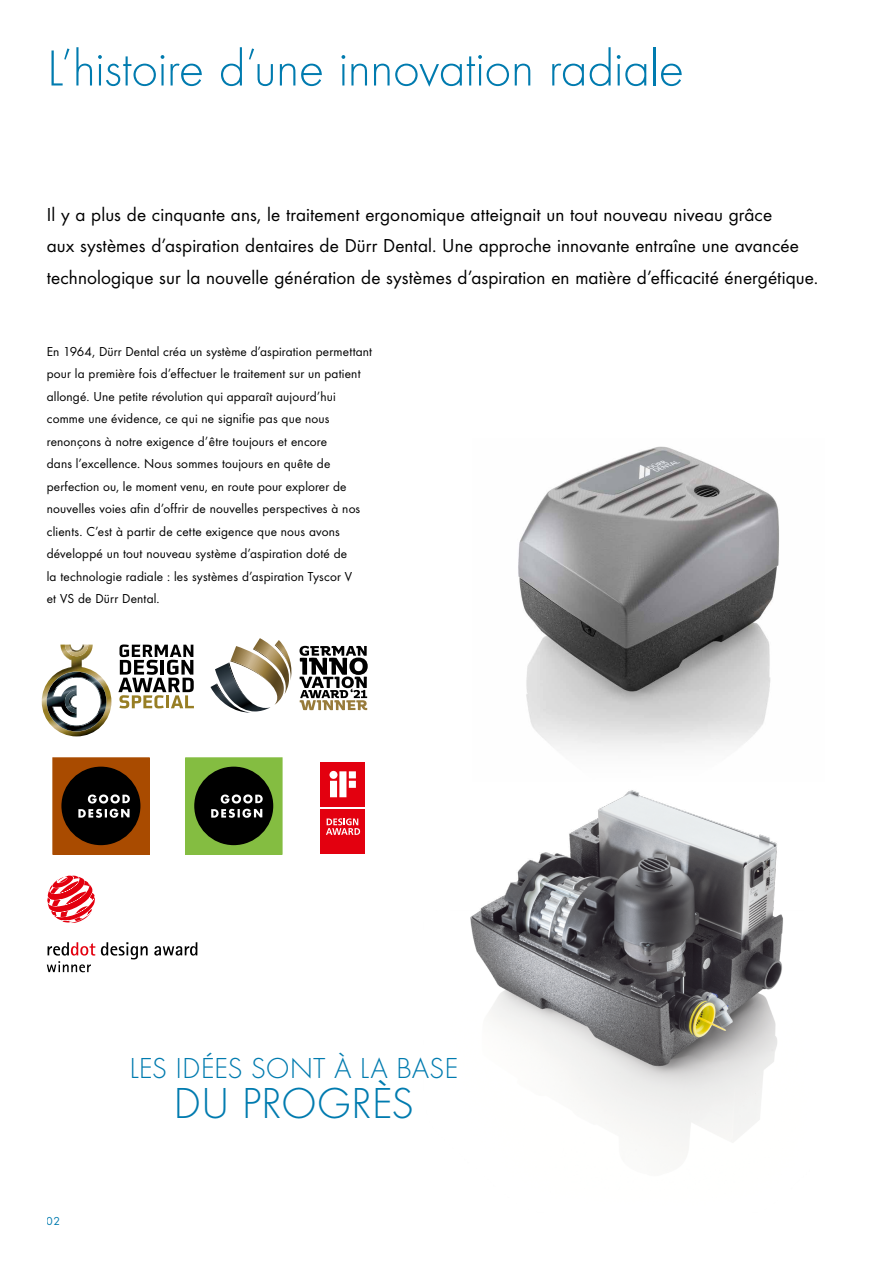
<style>
.page{position:relative;width:893px;height:1263px;background:#fff}
.page>*{position:absolute;margin:0;border:0;box-sizing:border-box;transform-origin:0 0}
.t1{font:300 52.5px "Futura";letter-spacing:-.01em;color:#007baf}
.t2{font:300 45px "Futura";letter-spacing:-.01em;color:#007baf}
.t3{font:300 30px "Futura";letter-spacing:-.005em;color:#007baf}
.t4{font:19.5px/31.5px "Futura Boo";letter-spacing:.005em;color:#000}
.t5{font:13.5px/22.5px "Futura Boo";letter-spacing:.01em;color:#000}
.t6{font:12px "Futura Boo";color:#007baf}
</style>
<div class="page">
<svg style="left:48px;top:942px;width:47px;height:13px"></svg>
<svg style="left:101px;top:942px;width:47px;height:17px"></svg>
<svg style="left:154px;top:942px;width:43px;height:13px"></svg>
<svg style="left:47px;top:961px;width:44px;height:11px"></svg>
<svg style="left:47px;top:876px;width:48px;height:47px"></svg>
<div style="left:53px;top:758px;width:96px;height:96px;background:#a94b00"></div>
<div style="left:61px;top:767px;width:79px;height:78px;background:#000;border-radius:50%"></div>
<svg style="left:78px;top:794px;width:52px;height:24px"></svg>
<div style="left:186px;top:758px;width:96px;height:96px;background:#84bd41"></div>
<div style="left:194px;top:767px;width:79px;height:78px;background:#000;border-radius:50%"></div>
<svg style="left:211px;top:794px;width:52px;height:24px"></svg>
<svg style="left:318px;top:759px;width:50px;height:97px"></svg>
<div style="left:321px;top:762px;width:44px;height:45px;background:#e3000f"></div>
<svg style="left:329px;top:771px;width:5px;height:26px"></svg>
<div style="left:321px;top:809px;width:44px;height:45px;background:#e3000f"></div>
<svg style="left:326px;top:818px;width:8px;height:17px"></svg>
<img style="left:42px;top:645px;width:69px;height:91px">
<svg style="left:65px;top:645px;width:23px;height:11px"></svg>
<img style="left:69px;top:645px;width:15px;height:7px">
<svg style="left:47px;top:671px;width:60px;height:61px"></svg>
<svg style="left:118px;top:644px;width:76px;height:65px"></svg>
<svg style="left:299px;top:646px;width:69px;height:64px"></svg>
<svg style="left:210px;top:638px;width:82px;height:75px"></svg>
<img style="left:334px;top:759px;width:449px;height:398px">
<img style="left:473px;top:446px;width:310px;height:335px">
<h1 class="t1" style="left:47px;top:34px;width:639px">L’histoire d’une innovation radiale</h1>
<p class="t4" style="left:47px;top:197px;width:773px">Il y a plus de cinquante ans, le traitement ergonomique atteignait un tout nouveau niveau grâce<br>aux systèmes d’aspiration dentaires de Dürr Dental. Une approche innovante entraîne une avancée technologique sur la nouvelle génération de systèmes d’aspiration en matière d’efficacité énergétique.</p>
<p class="t5" style="left:47px;top:339px;width:327px">En 1964, Dürr Dental créa un système d’aspiration permettant pour la première fois d’effectuer le traitement sur un patient allongé. Une petite révolution qui apparaît aujourd’hui comme une évidence, ce qui ne signifie pas que nous renonçons à notre exigence d’être toujours et encore<br>dans l’excellence. Nous sommes toujours en quête de perfection ou, le moment venu, en route pour explorer de nouvelles voies afin d’offrir de nouvelles perspectives à nos clients. C’est à partir de cette exigence que nous avons développé un tout nouveau système d’aspiration doté de<br>la technologie radiale : les systèmes d’aspiration Tyscor V<br>et VS de Dürr Dental.</p>
<p class="t6" style="left:47px;top:1213px;width:15px">02</p>
<h3 class="t3" style="left:129px;top:1049px;width:330px">LES IDÉES SONT À LA BASE</h3>
<h2 class="t2" style="left:173px;top:1075px;width:242px">DU PROGRÈS</h2>
</div>
